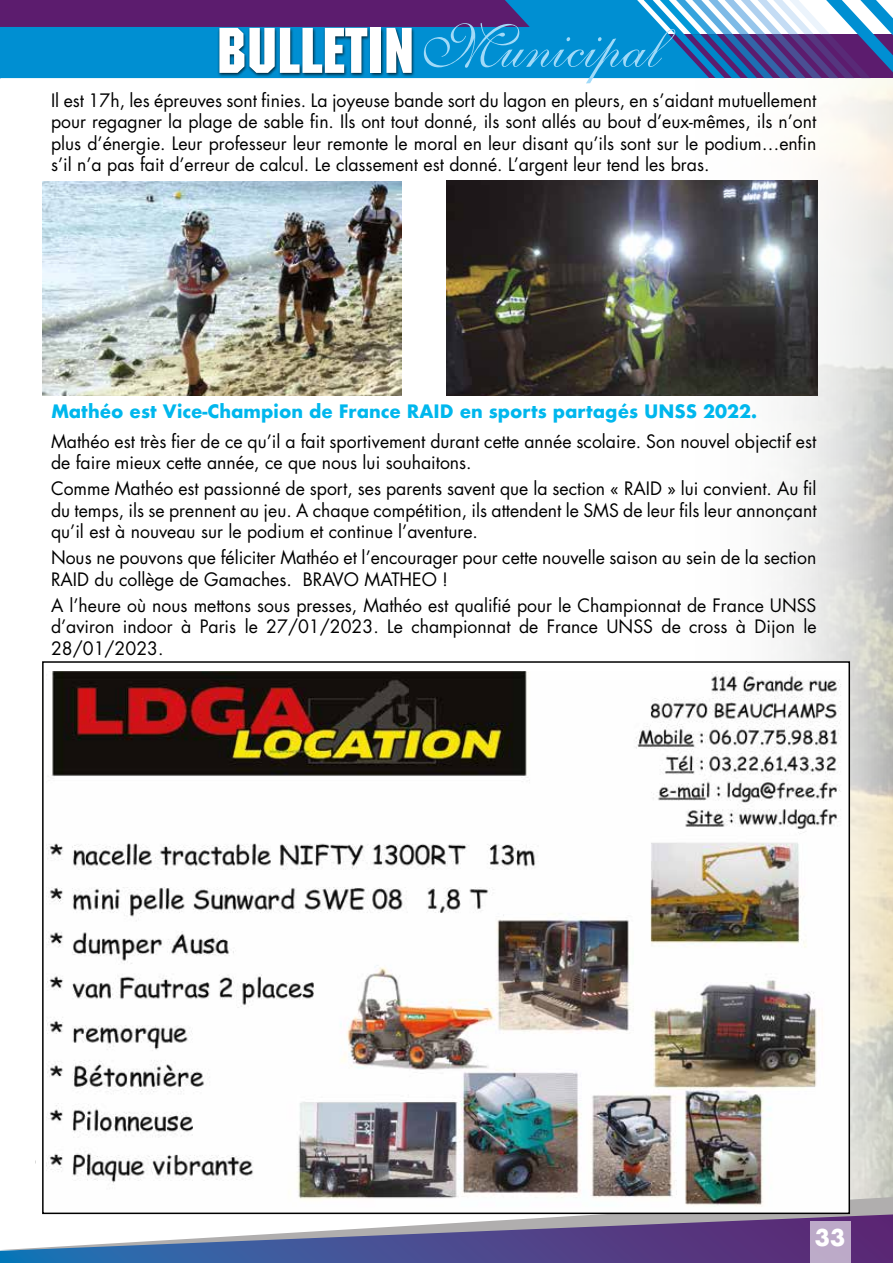
<style>
.page{position:relative;width:893px;height:1263px;background:#fff}
.page>*{position:absolute;margin:0;border:0;box-sizing:border-box;transform-origin:0 0}
.t1{font:62.85px "Shelley Volante Script";color:#a1daf8}
.t2{font:700 22.5px "Futura";color:#fff}
.t3{font:18px/21.6px "Futura";color:#000;text-align:justify}
.t4{font:700 18px "Futura";color:#00b7ed}
.s1{font-family:"Machine";color:#fff}
</style>
<div class="page">
<img style="left:562px;top:78px;width:331px;height:1119px">
<div style="left:0;top:0;width:644px;height:78px;background:#008fd2"></div>
<div style="left:0;top:0;width:530px;height:27px;background:#5c1c6e"></div>
<svg style="left:644px;top:0;width:249px;height:78px"></svg>
<svg style="left:850px;top:1197px;width:43px;height:17px"></svg>
<svg style="left:0;top:1214px;width:893px;height:49px"></svg>
<div style="left:810px;top:1221px;width:40px;height:42px;background:#bca9c8"></div>
<div style="left:218px;top:26px;width:197px;height:51px;background:#000;opacity:.75"></div>
<img style="left:46px;top:671px;width:801px;height:536px">
<img style="left:446px;top:181px;width:371px;height:215px">
<img style="left:42px;top:181px;width:359px;height:215px">
<h1 class="t1" style="left:217px;top:10px;width:445px"><span class="s1">BULLETIN</span>Municipal</h1>
<p class="t3" style="left:51px;top:89px;width:767px">Il est 17h, les épreuves sont finies. La joyeuse bande sort du lagon en pleurs, en s’aidant mutuellement pour regagner la plage de sable fin. Ils ont tout donné, ils sont allés au bout d’eux-mêmes, ils n’ont plus d’énergie. Leur professeur leur remonte le moral en leur disant qu’ils sont sur le podium…enfin s’il n’a pas fait d’erreur de calcul. Le classement est donné. L’argent leur tend les bras.</p>
<p class="t4" style="left:51px;top:398px;width:708px">Mathéo est Vice-Champion de France RAID en sports partagés UNSS 2022.</p>
<p class="t3" style="left:51px;top:430px;width:767px">Mathéo est très fier de ce qu’il a fait sportivement durant cette année scolaire. Son nouvel objectif est de faire mieux cette année, ce que nous lui souhaitons.</p>
<p class="t3" style="left:51px;top:478px;width:767px">Comme Mathéo est passionné de sport, ses parents savent que la section « RAID » lui convient. Au fil du temps, ils se prennent au jeu. A chaque compétition, ils attendent le SMS de leur fils leur annonçant qu’il est à nouveau sur le podium et continue l’aventure.</p>
<p class="t3" style="left:51px;top:547px;width:767px">Nous ne pouvons que féliciter Mathéo et l’encourager pour cette nouvelle saison au sein de la section<br>RAID du collège de Gamaches. BRAVO MATHEO !</p>
<p class="t3" style="left:51px;top:594px;width:767px">A l’heure où nous mettons sous presses, Mathéo est qualifié pour le Championnat de France UNSS d’aviron indoor à Paris le 27/01/2023. Le championnat de France UNSS de cross à Dijon le 28/01/2023.</p>
<p class="t2" style="left:815px;top:1221px;width:32px">33</p>
</div>
